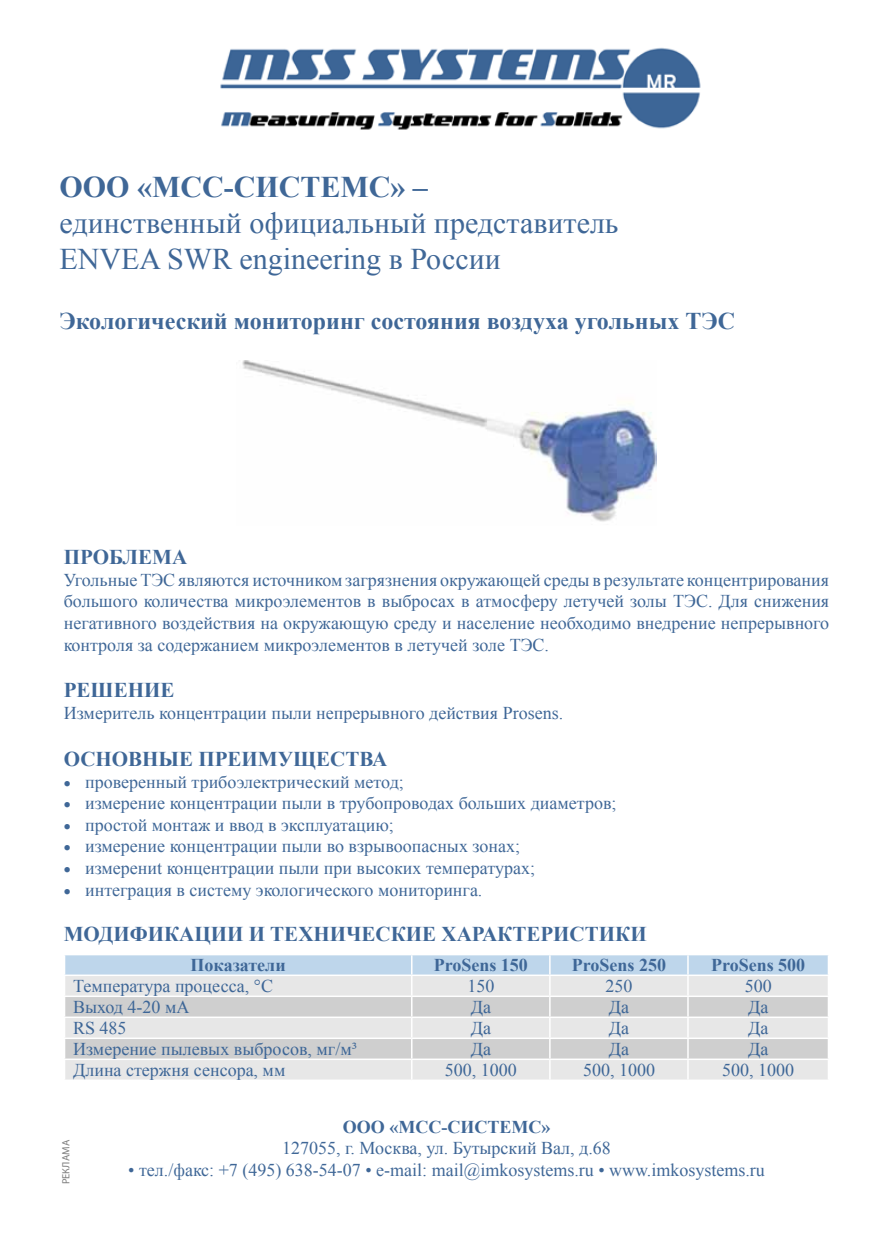
<style>
.page{position:relative;width:893px;height:1234px;background:#fff}
.page>*{position:absolute;margin:0;border:0;box-sizing:border-box;transform-origin:0 0}
.t1{font:30px/36px "Times New Roman";color:#3f6797}
.t2{font:700 30px "Times New Roman";color:#3f6797}
.t3{font:700 24px "Times New Roman";color:#3f6797}
.t4{font:700 21px "Times New Roman";color:#3f6797}
.t5{font:18px/21.6px "Times New Roman";color:#3f6797;text-align:justify}
.t6{font:18px "Times New Roman";color:#3d6697}
.t7{font:700 18px "Times New Roman";color:#3f6797}
.t8{font:10.5px "Myriad Pro";color:#7c7c7c}
</style>
<div class="page">
<img style="left:220px;top:47px;width:481px;height:83px">
<svg style="left:65px;top:955px;width:763px;height:124px;background:#dadee1"></svg>
<img style="left:242px;top:361px;width:415px;height:161px">
<h1 class="t2" style="left:60px;top:166px;width:370px">ООО «МСС-СИСТЕМС» –</h1>
<h1 class="t1" style="left:60px;top:205px;width:561px">единственный официальный представитель<br>ENVEA SWR engineering в России</h1>
<h2 class="t3" style="left:60px;top:304px;width:677px">Экологический мониторинг состояния воздуха угольных ТЭС</h2>
<p class="t4" style="left:64px;top:542px;width:125px">ПРОБЛЕМА</p>
<p class="t5" style="left:64px;top:568px;width:767px">Угольные ТЭС являются источником загрязнения окружающей среды в результате концентрирования большого количества микроэлементов в выбросах в атмосферу летучей золы ТЭС. Для снижения негативного воздействия на окружающую среду и население необходимо внедрение непрерывного контроля за содержанием микроэлементов в летучей золе ТЭС.</p>
<p class="t4" style="left:64px;top:675px;width:112px">РЕШЕНИЕ</p>
<p class="t5" style="left:64px;top:701px;width:501px">Измеритель концентрации пыли непрерывного действия Prosens.</p>
<p class="t4" style="left:64px;top:744px;width:325px">ОСНОВНЫЕ ПРЕИМУЩЕСТВА</p>
<p class="t5" style="left:64px;top:770px;width:342px">• проверенный трибоэлектрический метод;</p>
<p class="t5" style="left:64px;top:791px;width:554px">• измерение концентрации пыли в трубопроводах больших диаметров;</p>
<p class="t5" style="left:64px;top:813px;width:332px">• простой монтаж и ввод в эксплуатацию;</p>
<p class="t5" style="left:64px;top:835px;width:458px">• измерение концентрации пыли во взрывоопасных зонах;</p>
<p class="t5" style="left:64px;top:856px;width:473px">• измерениt концентрации пыли при высоких температурах;</p>
<p class="t5" style="left:64px;top:878px;width:420px">• интеграция в систему экологического мониторинга.</p>
<p class="t4" style="left:64px;top:918px;width:584px">МОДИФИКАЦИИ И ТЕХНИЧЕСКИЕ ХАРАКТЕРИСТИКИ</p>
<p class="t7" style="left:191px;top:952px;width:97px">Показатели</p>
<p class="t7" style="left:434px;top:952px;width:96px">ProSens 150</p>
<p class="t7" style="left:572px;top:952px;width:96px">ProSens 250</p>
<p class="t7" style="left:711px;top:952px;width:96px">ProSens 500</p>
<p class="t6" style="left:73px;top:973px;width:202px">Температура процесса, °C</p>
<p class="t6" style="left:467px;top:973px;width:28px">150</p>
<p class="t5" style="left:605px;top:974px;width:28px">250</p>
<p class="t6" style="left:745px;top:973px;width:29px">500</p>
<p class="t6" style="left:73px;top:994px;width:118px">Выход 4-20 мА</p>
<p class="t6" style="left:471px;top:994px;width:22px">Да</p>
<p class="t6" style="left:609px;top:994px;width:22px">Да</p>
<p class="t6" style="left:748px;top:994px;width:22px">Да</p>
<p class="t6" style="left:73px;top:1015px;width:55px">RS 485</p>
<p class="t6" style="left:471px;top:1015px;width:22px">Да</p>
<p class="t6" style="left:609px;top:1015px;width:22px">Да</p>
<p class="t6" style="left:748px;top:1015px;width:22px">Да</p>
<p class="t6" style="left:73px;top:1036px;width:286px">Измерение пылевых выбросов, мг/м³</p>
<p class="t6" style="left:471px;top:1036px;width:22px">Да</p>
<p class="t6" style="left:609px;top:1036px;width:22px">Да</p>
<p class="t6" style="left:748px;top:1036px;width:22px">Да</p>
<p class="t6" style="left:73px;top:1057px;width:214px">Длина стержня сенсора, мм</p>
<p class="t6" style="left:445px;top:1057px;width:73px">500, 1000</p>
<p class="t6" style="left:583px;top:1057px;width:73px">500, 1000</p>
<p class="t6" style="left:722px;top:1057px;width:74px">500, 1000</p>
<p class="t8" style="left:60px;top:1183px;width:46px;rotate:-90deg">РЕКЛАМА</p>
<p class="t7" style="left:343px;top:1113px;width:209px">ООО «МСС-СИСТЕМС»</p>
<p class="t5" style="left:282px;top:1136px;width:330px">127055, г. Москва, ул. Бутырский Вал, д.68</p>
<p class="t5" style="left:128px;top:1158px;width:638px">• тел./факс: +7 (495) 638-54-07 • e-mail: mail@imkosystems.ru • www.imkosystems.ru</p>
</div>
